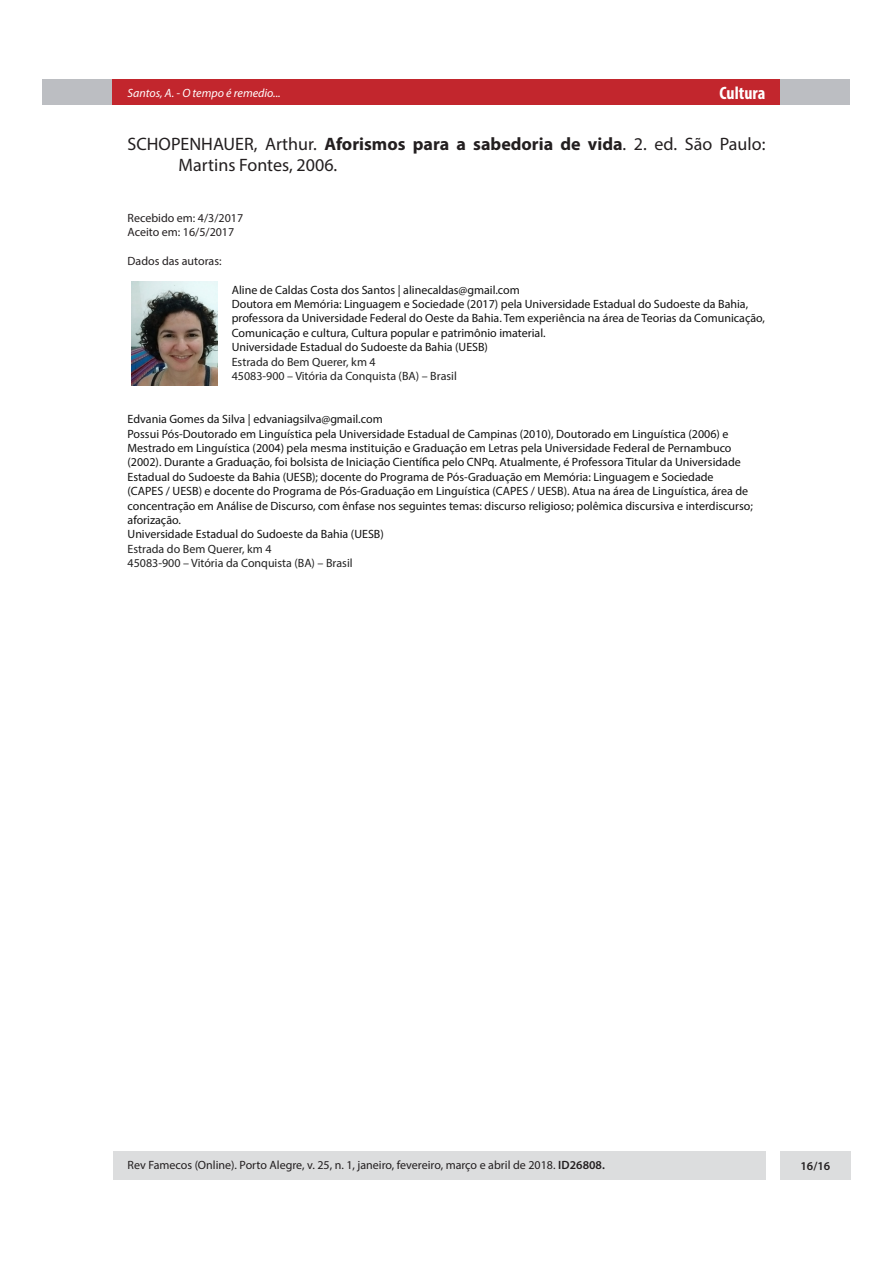
<style>
.page{position:relative;width:893px;height:1263px;background:#fff}
.page>*{position:absolute;margin:0;border:0;box-sizing:border-box;transform-origin:0 0}
.Interna_-_referência{font:18px/21.6px "Myriad Pro";color:#231f20}
.t1{font:700 condensed 18px "Myriad Pro";color:#fff}
.Interna_-_aceite_e_d{font:12px/14.4px "Myriad Pro";color:#111}
.Interna_-_aceite_e_d-2{font:12px "Myriad Pro";color:#231f20}
.Interna_-_aceite_e_d-3{font:12px "Myriad Pro";color:#222}
.t2{font:italic 12px "Myriad Pro";color:#fff}
.t3{font:600 12px "Myriad Pro";color:#231f20}
.s1{font-weight:700}
.s2{font-weight:600}
</style>
<div class="page">
<div style="left:43px;top:80px;width:807px;height:25px;background:#bcbec2"></div>
<div style="left:113px;top:80px;width:667px;height:25px;background:#c2262d"></div>
<div style="left:780px;top:1151px;width:70px;height:28px;background:#dcddde"></div>
<div style="left:113px;top:1151px;width:652px;height:28px;background:#dcddde"></div>
<img style="left:132px;top:282px;width:86px;height:103px">
<p class="t2" style="left:128px;top:85px;width:155px">Santos, A. - O tempo é remedio...</p>
<h1 class="t1" style="left:719px;top:82px;width:47px">Cultura</h1>
<p class="Interna_-_referência" style="left:179px;top:132px;width:588px;text-indent:-51px">SCHOPENHAUER, Arthur. <span class="s1">Aforismos para a sabedoria de vida</span>. 2. ed. São Paulo:<br>Martins Fontes, 2006.</p>
<p class="Interna_-_aceite_e_d-2" style="left:128px;top:210px;width:117px">Recebido em: 4/3/2017</p>
<p class="Interna_-_aceite_e_d-2" style="left:128px;top:225px;width:108px">Aceito em: 16/5/2017</p>
<p class="Interna_-_aceite_e_d-2" style="left:128px;top:253px;width:96px">Dados das autoras:</p>
<p class="Interna_-_aceite_e_d" style="left:232px;top:282px;width:290px">Aline de Caldas Costa dos Santos | alinecaldas@gmail.com</p>
<p class="Interna_-_aceite_e_d" style="left:232px;top:297px;width:535px">Doutora em Memória: Linguagem e Sociedade (2017) pela Universidade Estadual do Sudoeste da Bahia, professora da Universidade Federal do Oeste da Bahia. Tem experiência na área de Teorias da Comunicação,<br>Comunicação e cultura, Cultura popular e patrimônio imaterial.</p>
<p class="Interna_-_aceite_e_d" style="left:232px;top:340px;width:258px">Universidade Estadual do Sudoeste da Bahia (UESB)</p>
<p class="Interna_-_aceite_e_d-3" style="left:232px;top:354px;width:145px">Estrada do Bem Querer, km 4</p>
<p class="Interna_-_aceite_e_d-3" style="left:232px;top:369px;width:227px">45083-900 – Vitória da Conquista (BA) – Brasil</p>
<p class="Interna_-_aceite_e_d" style="left:128px;top:412px;width:257px">Edvania Gomes da Silva | edvaniagsilva@gmail.com</p>
<p class="Interna_-_aceite_e_d" style="left:128px;top:426px;width:627px">Possui Pós-Doutorado em Linguística pela Universidade Estadual de Campinas (2010), Doutorado em Linguística (2006) e Mestrado em Linguística (2004) pela mesma instituição e Graduação em Letras pela Universidade Federal de Pernambuco (2002). Durante a Graduação, foi bolsista de Iniciação Científica pelo CNPq. Atualmente, é Professora Titular da Universidade Estadual do Sudoeste da Bahia (UESB); docente do Programa de Pós-Graduação em Memória: Linguagem e Sociedade<br>(CAPES / UESB) e docente do Programa de Pós-Graduação em Linguística (CAPES / UESB). Atua na área de Linguística, área de concentração em Análise de Discurso, com ênfase nos seguintes temas: discurso religioso; polêmica discursiva e interdiscurso; aforização.</p>
<p class="Interna_-_aceite_e_d" style="left:128px;top:527px;width:258px">Universidade Estadual do Sudoeste da Bahia (UESB)</p>
<p class="Interna_-_aceite_e_d-3" style="left:128px;top:541px;width:145px">Estrada do Bem Querer, km 4</p>
<p class="Interna_-_aceite_e_d-3" style="left:128px;top:556px;width:227px">45083-900 – Vitória da Conquista (BA) – Brasil</p>
<p class="Interna_-_aceite_e_d-2" style="left:128px;top:1158px;width:479px">Rev Famecos (Online). Porto Alegre, v. 25, n. 1, janeiro, fevereiro, março e abril de 2018. <span class="s2">ID26808.</span></p>
<p class="t3" style="left:800px;top:1158px;width:31px">16/16</p>
</div>
